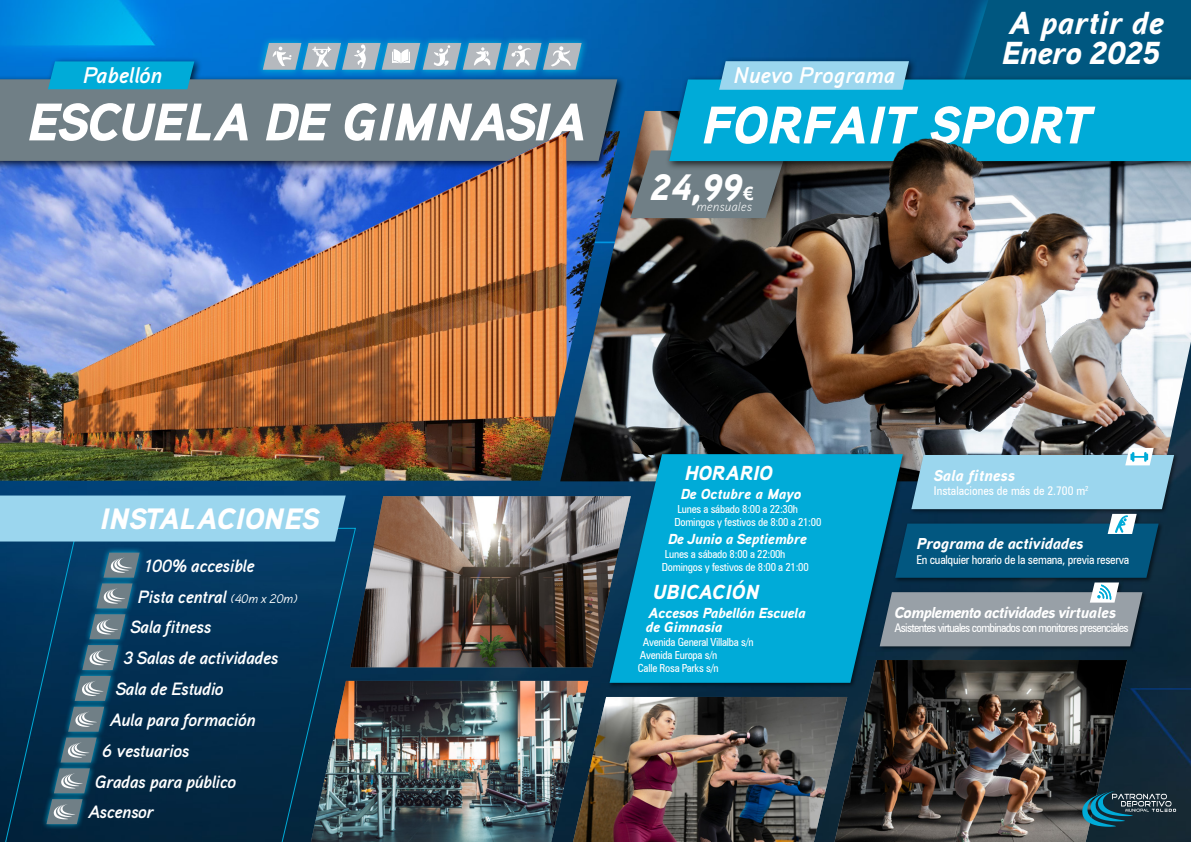
<style>
.page{position:relative;width:1191px;height:842px;background:#fff}
.page>*{position:absolute;margin:0;border:0;box-sizing:border-box;transform-origin:0 0}
.t1{font:italic 900 52.7px "Aaux Pro";letter-spacing:-.02em;color:#fff}
.t2{font:italic 900 36.7px "Aaux Pro";color:#fff}
.t3{font:italic 900 31.8px/29.8px "Aaux Pro";letter-spacing:-.02em;color:#fff}
.t4{font:italic 900 29.5px "Aaux Pro";letter-spacing:-.01em;color:#fff}
.t5{font:italic 700 22.7px "Aaux Pro";color:#fff}
.t6{font:italic 900 20.2px "Aaux Pro";letter-spacing:-.005em;color:#fff}
.t7{font:italic 700 17.8px "Aaux Pro";letter-spacing:-.02em;color:#fff}
.t8{font:italic 900 15.7px "Aaux Pro";letter-spacing:-.05em;color:#fff}
.t9{font:italic 900 15.7px "Aaux Pro";letter-spacing:-.02em;color:#fff}
.t10{font:italic 900 15.7px "Aaux Pro";color:#fff}
.t11{font:italic 900 14.5px/14.5px "Aaux Pro";letter-spacing:-.02em;color:#fff}
.t12{font:italic 900 14.5px "Aaux Pro";color:#fff}
.t13{font:italic 300 13px "Aaux Pro";letter-spacing:.02em;color:#fff}
.t14{font:condensed 12.1px "Zurich BT";letter-spacing:-.02em;color:#fff}
.t15{font:condensed 12.1px "Zurich BT";color:#fff}
.t16{font:condensed 12px "Zurich BT";letter-spacing:-.06em;color:#fff}
.t17{font:condensed 11.1px/13.4px "Zurich BT";letter-spacing:-.02em;color:#fff}
.s1{font-family:"Arial";font-weight:700;font-style:normal;font-size:18.4px}
.s2{font-weight:400;font-size:12.6px}
</style>
<div class="page">
<img style="left:0;top:0;width:1191px;height:842px">
<img style="left:350px;top:496px;width:258px;height:171px">
<img style="left:357px;top:681px;width:231px;height:161px">
<svg style="left:0;top:527px;width:357px;height:315px"></svg>
<div style="left:0;top:495px;width:346px;height:46px;background:#9bd6ee"></div>
<div style="left:374px;top:35px;width:54px;height:42px;background:#00abd8;opacity:.97"></div>
<div style="left:255px;top:35px;width:54px;height:42px;background:#00abd8;opacity:.97"></div>
<div style="left:335px;top:35px;width:53px;height:42px;background:#00abd8;opacity:.97"></div>
<div style="left:295px;top:35px;width:53px;height:42px;background:#00abd8;opacity:.97"></div>
<div style="left:455px;top:35px;width:54px;height:42px;background:#00abd8;opacity:.97"></div>
<div style="left:536px;top:35px;width:53px;height:42px;background:#00abd8;opacity:.97"></div>
<div style="left:495px;top:35px;width:54px;height:42px;background:#00abd8;opacity:.97"></div>
<div style="left:415px;top:35px;width:54px;height:42px;background:#00abd8;opacity:.97"></div>
<svg style="left:263px;top:43px;width:318px;height:14px"></svg>
<img style="left:620px;top:111px;width:571px;height:370px">
<div style="left:878px;top:580px;width:269px;height:72px;background:#000;opacity:.52"></div>
<div style="left:608px;top:452px;width:300px;height:236px;background:#000;opacity:.52"></div>
<svg style="left:609px;top:454px;width:294px;height:229px;fill:#00abd8"></svg>
<img style="left:834px;top:660px;width:293px;height:182px">
<img style="left:573px;top:697px;width:274px;height:145px">
<svg style="left:630px;top:150px;width:44px;height:68px"></svg>
<div style="left:943px;top:0;width:248px;height:115px;background:#03477e"></div>
<svg style="left:961px;top:0;width:230px;height:57px"></svg>
<div style="left:665px;top:57px;width:526px;height:114px;background:#000;opacity:.75"></div>
<div style="left:669px;top:79px;width:522px;height:82px;background:#00abd8"></div>
<svg style="left:719px;top:61px;width:190px;height:29px"></svg>
<div style="left:0;top:57px;width:626px;height:114px;background:#000;opacity:.75"></div>
<div style="left:0;top:79px;width:617px;height:52px;background:#707f86"></div>
<svg style="left:48px;top:61px;width:146px;height:28px"></svg>
<div style="left:98px;top:546px;width:47px;height:38px;background:#00abd8;opacity:.95"></div>
<div style="left:91px;top:577px;width:47px;height:38px;background:#00abd8;opacity:.95"></div>
<svg style="left:96px;top:553px;width:44px;height:55px"></svg>
<div style="left:84px;top:608px;width:47px;height:37px;background:#00abd8;opacity:.95"></div>
<svg style="left:89px;top:614px;width:36px;height:25px"></svg>
<div style="left:77px;top:639px;width:47px;height:37px;background:#00abd8;opacity:.95"></div>
<svg style="left:82px;top:645px;width:36px;height:25px"></svg>
<div style="left:69px;top:670px;width:47px;height:37px;background:#00abd8;opacity:.95"></div>
<svg style="left:75px;top:676px;width:36px;height:25px"></svg>
<div style="left:62px;top:700px;width:48px;height:38px;background:#00abd8;opacity:.95"></div>
<div style="left:55px;top:731px;width:47px;height:38px;background:#00abd8;opacity:.95"></div>
<svg style="left:61px;top:707px;width:43px;height:55px"></svg>
<div style="left:48px;top:762px;width:47px;height:37px;background:#00abd8;opacity:.95"></div>
<svg style="left:54px;top:768px;width:36px;height:25px"></svg>
<div style="left:41px;top:793px;width:47px;height:37px;background:#00abd8;opacity:.95"></div>
<svg style="left:46px;top:799px;width:37px;height:25px"></svg>
<img style="left:674px;top:111px;width:517px;height:337px">
<svg style="left:879px;top:445px;width:295px;height:201px"></svg>
<img style="left:0;top:131px;width:620px;height:350px">
<svg style="left:1082px;top:791px;width:94px;height:36px"></svg>
<h3 class="t5" style="left:83px;top:61px;width:81px">Pabellón</h3>
<h1 class="t1" style="left:27px;top:88px;width:560px">ESCUELA DE GIMNASIA</h1>
<h3 class="t5" style="left:733px;top:61px;width:163px">Nuevo Programa</h3>
<h3 class="t3" style="left:1001px;top:7px;width:164px">A partir de<br>Enero 2025</h3>
<h1 class="t1" style="left:701px;top:91px;width:392px">FORFAIT SPORT</h1>
<h2 class="t2" style="left:650px;top:163px;width:105px">24,99<span class="s1">€</span></h2>
<p class="t13" style="left:696px;top:199px;width:57px">mensuales</p>
<h3 class="t4" style="left:100px;top:500px;width:221px">INSTALACIONES</h3>
<h3 class="t7" style="left:145px;top:554px;width:111px">100% accesible</h3>
<h3 class="t7" style="left:137px;top:585px;width:161px">Pista central <span class="s2">(40m x 20m)</span></h3>
<h3 class="t7" style="left:130px;top:616px;width:82px">Sala fitness</h3>
<h3 class="t7" style="left:123px;top:646px;width:156px">3 Salas de actividades</h3>
<h3 class="t7" style="left:116px;top:677px;width:109px">Sala de Estudio</h3>
<h3 class="t7" style="left:109px;top:708px;width:148px">Aula para formación</h3>
<h3 class="t7" style="left:102px;top:739px;width:89px">6 vestuarios</h3>
<h3 class="t7" style="left:95px;top:770px;width:143px">Gradas para público</h3>
<h3 class="t7" style="left:87px;top:800px;width:68px">Ascensor</h3>
<h3 class="t6" style="left:684px;top:459px;width:90px">HORARIO</h3>
<h3 class="t12" style="left:680px;top:485px;width:123px">De Octubre a Mayo</h3>
<p class="t17" style="left:674px;top:502px;width:148px">Lunes a sábado 8:00 a 22:30h<br>Domingos y festivos de 8:00 a 21:00</p>
<h3 class="t11" style="left:668px;top:531px;width:141px">De Junio a Septiembre</h3>
<p class="t17" style="left:662px;top:547px;width:148px">Lunes a sábado 8:00 a 22:00h<br>Domingos y festivos de 8:00 a 21:00</p>
<h3 class="t6" style="left:653px;top:579px;width:108px">UBICACIÓN</h3>
<h3 class="t11" style="left:646px;top:605px;width:161px">Accesos Pabellón Escuela de Gimnasia</h3>
<p class="t17" style="left:638px;top:635px;width:117px;text-indent:5px">Avenida General Villalba s/n<br>Avenida Europa s/n<br>Calle Rosa Parks s/n</p>
<h3 class="t10" style="left:934px;top:465px;width:82px">Sala fitness</h3>
<p class="t15" style="left:934px;top:484px;width:156px">Instalaciones de más de 2.700 m<sup>2</sup></p>
<h3 class="t9" style="left:916px;top:534px;width:168px">Programa de actividades</h3>
<p class="t14" style="left:916px;top:552px;width:214px">En cualquier horario de la semana, previa reserva</p>
<h3 class="t8" style="left:894px;top:602px;width:223px">Complemento actividades virtuales</h3>
<p class="t16" style="left:894px;top:621px;width:235px">Asistentes virtuales combinados con monitores presenciales</p>
</div>
